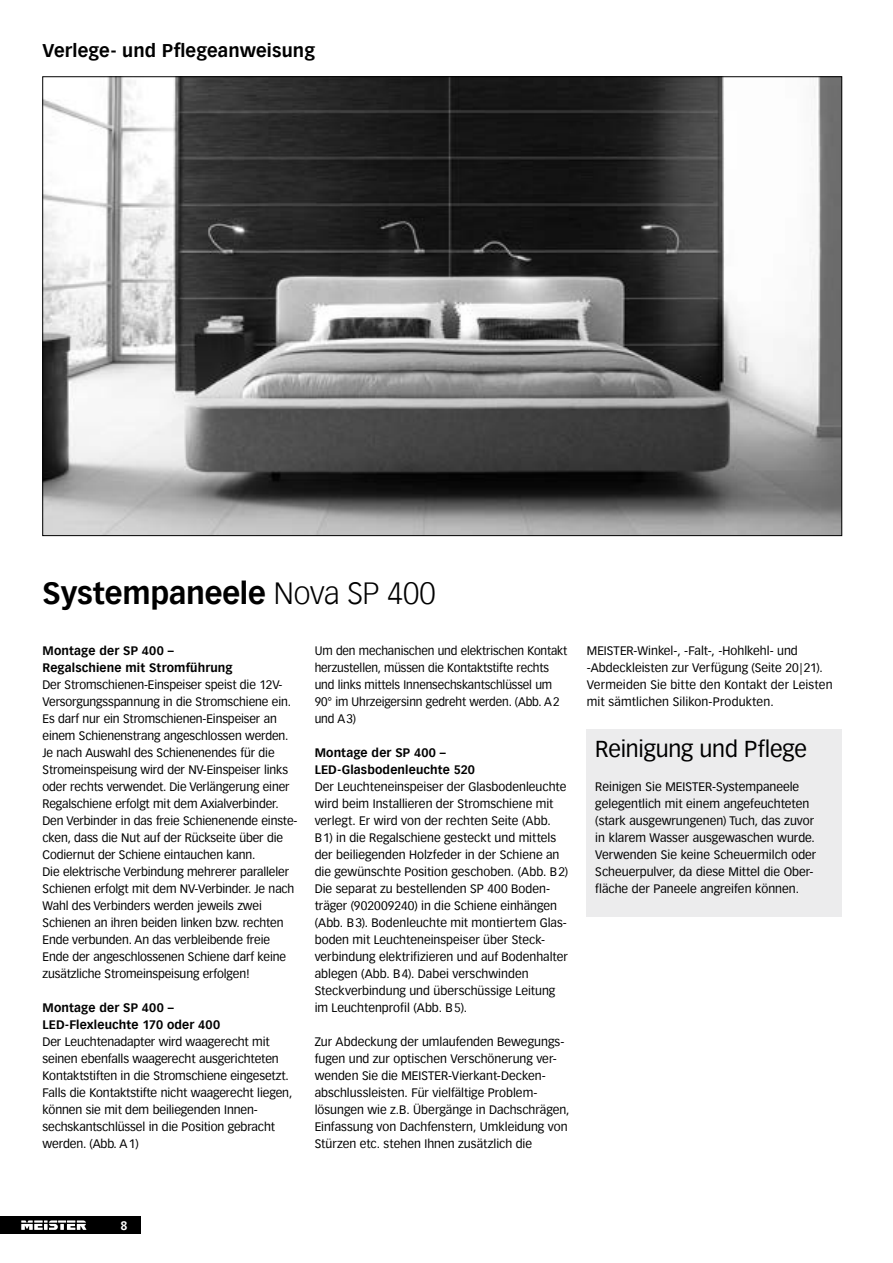
<style>
.page{position:relative;width:893px;height:1263px;background:#fff}
.page>*{position:absolute;margin:0;border:0;box-sizing:border-box;transform-origin:0 0}
.t1{font:700 30px "Vectora Meister Werke";letter-spacing:-.005em;color:#000}
.t2{font:22.5px "Vectora Meister Werke";letter-spacing:-.01em;color:#000}
.t3{font:700 18px "Vectora Meister Werke";letter-spacing:.01em;color:#000}
.t4{font:12px/17px "Vectora Meister Werke";letter-spacing:-.01em;color:#000}
.t5{font:700 12px/17px "Vectora Meister Werke";letter-spacing:.01em;color:#000}
.t6{font:700 12px "Vectora Meister Werke";color:#fff}
.s1{font-weight:300}
</style>
<div class="page">
<div style="left:0;top:1216px;width:140px;height:17px;background:#000"></div>
<svg style="left:21px;top:1220px;width:65px;height:10px"></svg>
<img style="left:45px;top:79px;width:795px;height:455px">
<div style="left:587px;top:730px;width:255px;height:187px;background:#ececed"></div>
<h3 class="t3" style="left:43px;top:39px;width:274px">Verlege- und Pflegeanweisung</h3>
<h1 class="t1" style="left:43px;top:575px;width:394px">Systempaneele <span class="s1">Nova SP 400</span></h1>
<p class="t4" style="left:315px;top:642px;width:254px">Um den mechanischen und elektrischen Kontakt herzustellen, müssen die Kontaktstifte rechts und links mittels Innensechskantschlüssel um 90° im Uhrzeigersinn gedreht werden. (Abb. A2 und A3)</p>
<p class="t5" style="left:315px;top:744px;width:162px">Montage der SP 400 –<br>LED-Glasbodenleuchte 520</p>
<p class="t4" style="left:315px;top:778px;width:255px">Der Leuchteneinspeiser der Glasbodenleuchte wird beim Installieren der Stromschiene mit verlegt. Er wird von der rechten Seite (Abb.<br>B1) in die Regalschiene gesteckt und mittels der beiliegenden Holzfeder in der Schiene an die gewünschte Position geschoben. (Abb. B2)<br>Die separat zu bestellenden SP 400 Boden&shy;träger (902009240) in die Schiene einhängen (Abb. B3). Bodenleuchte mit montiertem Glas&shy;boden mit Leuchteneinspeiser über Steck&shy;verbindung elektrifizieren und auf Bodenhalter ablegen (Abb. B4). Dabei verschwinden Steckverbindung und überschüssige Leitung im Leuchtenprofil (Abb. B5).</p>
<p class="t4" style="left:315px;top:1033px;width:256px">Zur Abdeckung der umlaufenden Bewegungs&shy;fugen und zur optischen Verschönerung ver&shy;wenden Sie die MEISTER-Vierkant-Decken&shy;abschlussleisten. Für vielfältige Problem&shy;lösungen wie z.B. Übergänge in Dachschrägen, Einfassung von Dachfenstern, Umkleidung von Stürzen etc. stehen Ihnen zusätzlich die</p>
<p class="t5" style="left:43px;top:642px;width:192px">Montage der SP 400 –<br>Regalschiene mit Stromführung</p>
<p class="t4" style="left:43px;top:676px;width:256px">Der Stromschienen-Einspeiser speist die 12V-Versorgungsspannung in die Stromschiene ein.<br>Es darf nur ein Stromschienen-Einspeiser an einem Schienenstrang angeschlossen werden.<br>Je nach Auswahl des Schienenendes für die Stromeinspeisung wird der NV-Einspeiser links oder rechts verwendet. Die Verlängerung einer Regalschiene erfolgt mit dem Axialverbinder.<br>Den Verbinder in das freie Schienenende einste&shy;cken, dass die Nut auf der Rückseite über die Codiernut der Schiene eintauchen kann.<br>Die elektrische Verbindung mehrerer paralleler Schienen erfolgt mit dem NV-Verbinder. Je nach Wahl des Verbinders werden jeweils zwei Schienen an ihren beiden linken bzw. rechten Ende verbunden. An das verbleibende freie Ende der angeschlossenen Schiene darf keine zusätzliche Stromeinspeisung erfolgen!</p>
<p class="t5" style="left:43px;top:999px;width:179px">Montage der SP 400 –<br>LED-Flexleuchte 170 oder 400</p>
<p class="t4" style="left:43px;top:1033px;width:251px">Der Leuchtenadapter wird waagerecht mit seinen ebenfalls waagerecht ausgerichteten Kontaktstiften in die Stromschiene eingesetzt.<br>Falls die Kontaktstifte nicht waagerecht liegen, können sie mit dem beiliegenden Innen&shy;sechskantschlüssel in die Position gebracht werden. (Abb. A1)</p>
<p class="t4" style="left:587px;top:642px;width:247px">MEISTER-Winkel-, -Falt-, -Hohlkehl- und -Abdeckleisten zur Verfügung (Seite 20|21).<br>Vermeiden Sie bitte den Kontakt der Leisten mit sämtlichen Silikon-Produkten.</p>
<h2 class="t2" style="left:595px;top:735px;width:213px">Reinigung und Pflege</h2>
<p class="t4" style="left:595px;top:778px;width:223px">Reinigen Sie MEISTER-Systempaneele gelegentlich mit einem angefeuchteten (stark ausgewrungenen) Tuch, das zuvor in klarem Wasser ausgewaschen wurde.<br>Verwenden Sie keine Scheuermilch oder Scheuerpulver, da diese Mittel die Ober&shy;fläche der Paneele angreifen können.</p>
<p class="t6" style="left:120px;top:1218px;width:9px">8</p>
</div>
